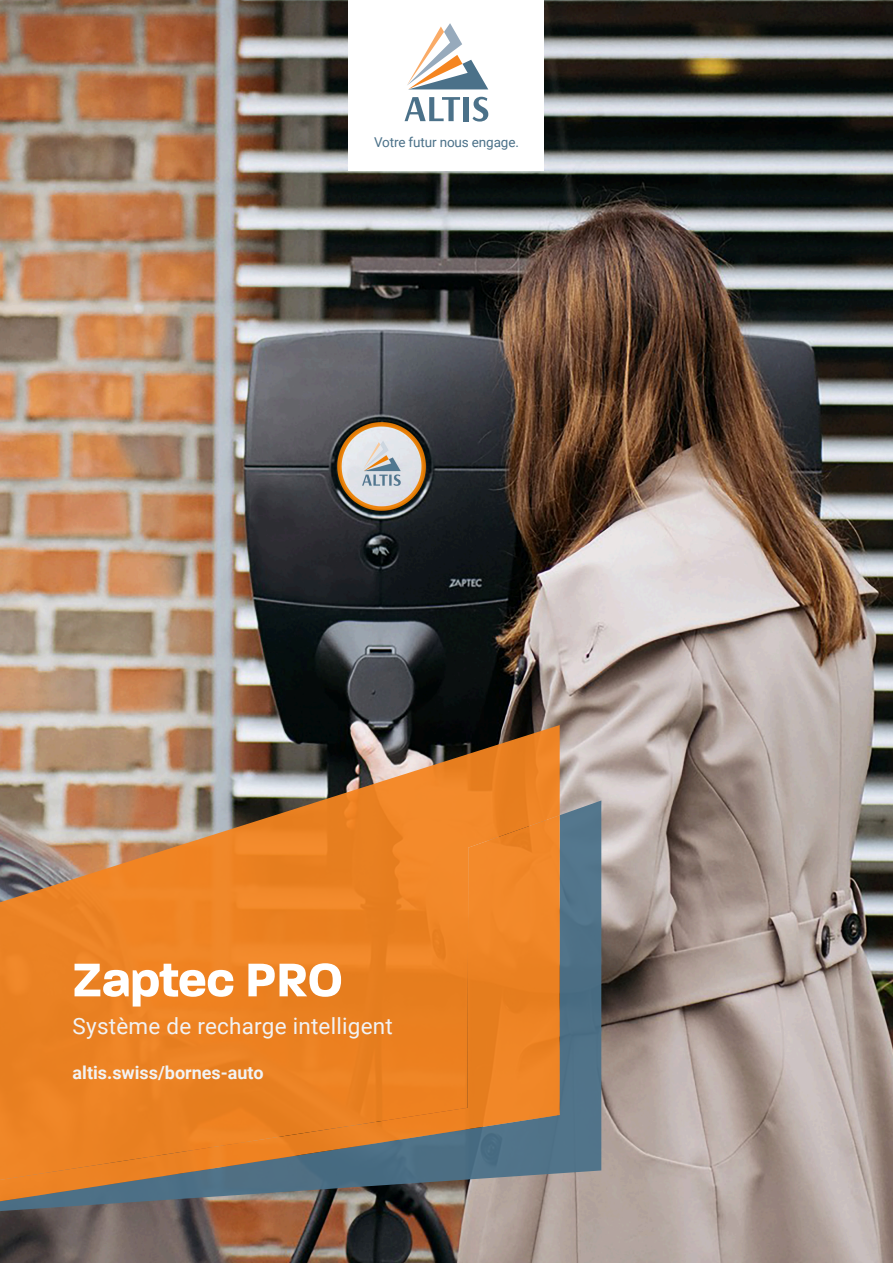
<style>
.page{position:relative;width:893px;height:1263px;background:#fff}
.page>*{position:absolute;margin:0;border:0;box-sizing:border-box;transform-origin:0 0}
.t1{font:700 51px "Paralucent";letter-spacing:-.01em;color:#fff}
.t2{font:22.5px "Roboto";letter-spacing:.01em;color:#f2f3f4}
.t3{font:700 18px "Roboto";color:#f2f3f4}
.t4{font:13.5px "Roboto";letter-spacing:-.01em;color:#4b7189}
</style>
<div class="page">
<img style="left:0;top:0;width:893px;height:1263px">
<svg style="left:0;top:800px;width:601px;height:412px;background:#61737f"></svg>
<img style="left:0;top:725px;width:560px;height:90px">
<svg style="left:0;top:815px;width:560px;height:388px;background:#d78133"></svg>
<div style="left:349px;top:0;width:195px;height:171px;background:#fff"></div>
<svg style="left:405px;top:97px;width:55px;height:24px"></svg>
<div style="left:463px;top:97px;width:5px;height:24px;background:#4b7189"></div>
<svg style="left:473px;top:97px;width:15px;height:25px"></svg>
<svg style="left:407px;top:23px;width:81px;height:66px"></svg>
<p class="t4" style="left:374px;top:132px;width:146px">Votre futur nous engage.</p>
<h1 class="t1" style="left:73px;top:949px;width:272px">Zaptec PRO</h1>
<p class="t2" style="left:73px;top:1010px;width:322px">Système de recharge intelligent</p>
<p class="t3" style="left:73px;top:1060px;width:192px">altis.swiss/bornes-auto</p>
</div>
